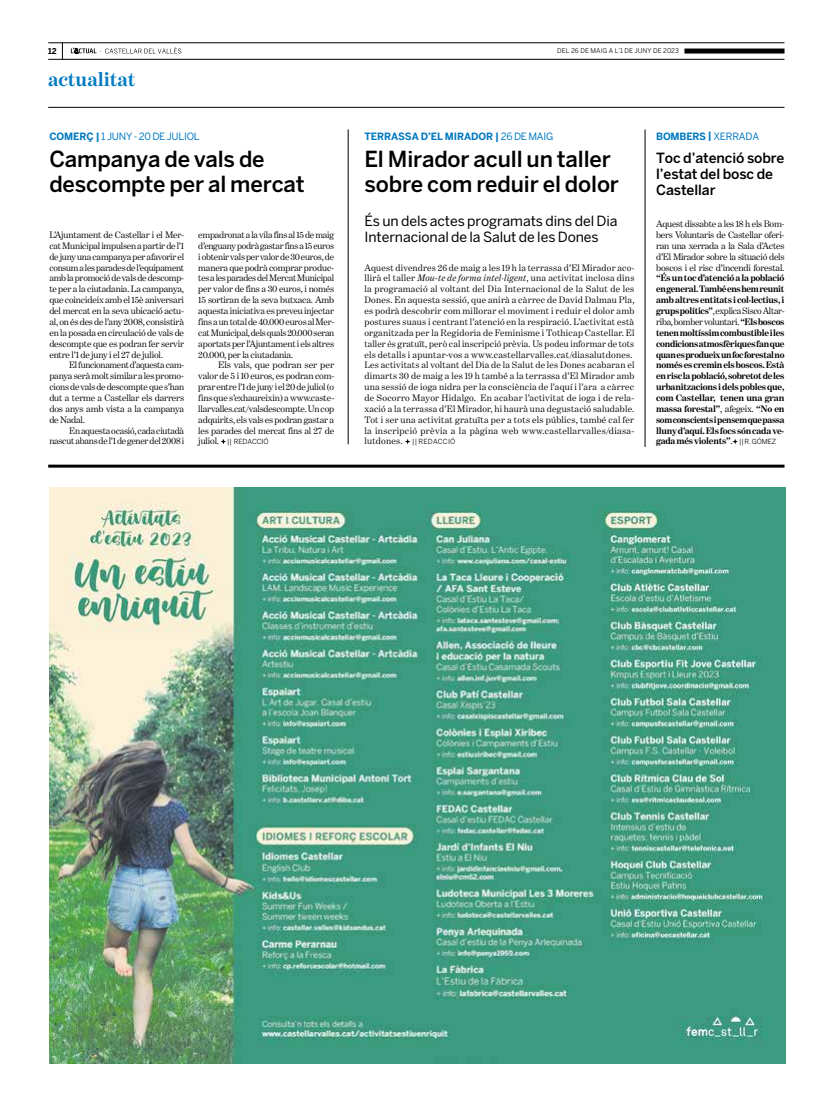
<style>
.page{position:relative;width:820px;height:1106px;background:#fff}
.page>*{position:absolute;margin:0;border:0;box-sizing:border-box;transform-origin:0 0}
.t1{font:500 22px/25px "Benton Sans";letter-spacing:-.01em;color:#000}
.t2{font:700 20px "Benton Modern One";letter-spacing:-.005em;color:#007ac2}
.t3{font:14px/16px "Benton Sans";letter-spacing:-.005em;color:#000}
.t4{font:500 14px/16px "Benton Sans";letter-spacing:-.01em;color:#000}
.t5{font:700 10px "Benton Sans";letter-spacing:-.01em;color:#007ac2}
.t6{font:10px "Benton Sans";letter-spacing:-.02em;color:#007ac2}
.t7{font:9.5px/10.9px "Benton Modern One";letter-spacing:.02em;color:#000;text-align:justify}
.t8{font:700 9.5px/10.9px "Benton Modern One";letter-spacing:-.025em;color:#000;text-align:justify}
.t9{font:9.5px/10.9px "Benton Modern One";letter-spacing:-.025em;color:#000;text-align:right}
.t10{font:700 8px "Benton Sans";color:#000}
.t11{font:7px "Benton Sans";letter-spacing:.025em;color:#000}
.t12{font:7px "Benton Sans";letter-spacing:-.015em;color:#000}
.t13{font:6.5px "Benton Sans";letter-spacing:.005em;color:#000}
.s1{font-weight:700}
.s2{font-family:"Benton Modern One";font-size:9.5px}
.s3{font-weight:400}
.s4{font-style:italic}
.s5{font-family:"Benton Sans";font-weight:400;font-size:7px}
</style>
<div class="page">
<svg style="left:62px;top:44px;width:1px;height:15px"></svg>
<hr style="left:48px;top:107px;width:736px;height:1px;background:#000">
<hr style="left:48px;top:43px;width:736px;height:1px;background:#000">
<hr style="left:48px;top:59px;width:736px;height:1px;background:#000">
<div style="left:684px;top:49px;width:100px;height:5px;background:#000"></div>
<svg style="left:71px;top:47px;width:110px;height:7px"></svg>
<hr style="left:48px;top:464px;width:736px;height:3px;background:#000">
<svg style="left:732px;top:439px;width:5px;height:5px"></svg>
<hr style="left:644px;top:129px;width:1px;height:318px;background:#000">
<svg style="left:405px;top:439px;width:5px;height:5px"></svg>
<hr style="left:348px;top:129px;width:1px;height:315px;background:#000">
<svg style="left:220px;top:439px;width:6px;height:5px"></svg>
<img style="left:49px;top:488px;width:736px;height:575px">
<p class="t10" style="left:48px;top:46px;width:10px">12</p>
<p class="t13" style="left:557px;top:47px;width:123px">DEL 26 DE MAIG A L’1 DE JUNY DE 2023</p>
<h2 class="t2" style="left:48px;top:68px;width:89px">actualitat</h2>
<p class="t6" style="left:49px;top:131px;width:152px"><span class="s1">COMERÇ |</span> 1 JUNY - 20 DE JULIOL</p>
<h1 class="t1" style="left:49px;top:147px;width:257px">Campanya de vals de descompte per al mercat</h1>
<p class="t7" style="left:49px;top:229px;width:136px">L’Ajuntament de Castellar i el Mer&shy;cat Municipal impulsen a partir de l’1 de juny una campanya per afavorir el consum a les parades de l’equipament amb la promoció de vals de descomp&shy;te per a la ciutadania. La campanya, que coincideix amb el 15è aniversari del mercat en la seva ubicació actu&shy;al, on és des de l’any 2008, consistirà en la posada en circulació de vals de descompte que es podran fer servir entre l’1 de juny i el 27 de juliol.</p>
<p class="t7" style="left:49px;top:360px;width:136px;text-indent:20px">El funcionament d’aquesta cam&shy;panya serà molt similar a les promo&shy;cions de vals de descompte que s’han dut a terme a Castellar els darrers dos anys amb vista a la campanya de Nadal.</p>
<p class="t9" style="left:49px;top:425px;width:136px">En aquesta ocasió, cada ciutadà nascut abans de l’1 de gener del 2008 i</p>
<p class="t7" style="left:198px;top:229px;width:137px">empadronat a la vila fins al 15 de maig d’enguany podrà gastar fins a 15 euros i obtenir vals per valor de 30 euros, de manera que podrà comprar produc&shy;tes a les parades del Mercat Municipal per valor de fins a 30 euros, i només 15 sortiran de la seva butxaca. Amb aquesta iniciativa es preveu injectar fins a un total de 40.000 euros al Mer&shy;cat Municipal, dels quals 20.000 seran aportats per l’Ajuntament i els altres 20.000, per la ciutadania.</p>
<p class="t7" style="left:198px;top:360px;width:137px;text-indent:20px">Els vals, que podran ser per valor de 5 i 10 euros, es podran com&shy;prar entre l’1 de juny i el 20 de juliol (o fins que s’exhaureixin) a www.caste&shy;llarvalles.cat/valsdescompte. Un cop adquirits, els vals es podran gastar a les parades del mercat fins al 27 de</p>
<p class="t12" style="left:198px;top:438px;width:72px"><span class="s2">juliol.</span> || REDACCIÓ</p>
<p class="t5" style="left:364px;top:131px;width:190px">TERRASSA D’EL MIRADOR | <span class="s3">26 DE MAIG</span></p>
<h1 class="t1" style="left:364px;top:147px;width:256px">El Mirador acull un taller sobre com reduir el dolor</h1>
<h3 class="t3" style="left:364px;top:213px;width:254px">És un dels actes programats dins del Dia<br>Internacional de la Salut de les Dones</h3>
<p class="t7" style="left:364px;top:262px;width:271px;text-align:left">Aquest divendres 26 de maig a les 19 h la terrassa d’El Mirador aco&shy;llirà el taller <span class="s4">Mou-te de forma intel·ligent</span>, una activitat inclosa dins la programació al voltant del Dia Internacional de la Salut de les Dones. En aquesta sessió, que anirà a càrrec de David Dalmau Pla, es podrà descobrir com millorar el moviment i reduir el dolor amb postures suaus i centrant l’atenció en la respiració. L’activitat està organitzada per la Regidoria de Feminisme i Tothicap Castellar. El taller és gratuït, però cal inscripció prèvia. Us podeu informar de tots els detalls i apuntar-vos a www.castellarvalles.cat/diasalutdones.<br>Les activitats al voltant del Dia de la Salut de les Dones acabaran el dimarts 30 de maig a les 19 h també a la terrassa d’El Mirador amb una sessió de ioga nidra per la consciència de l’aquí i l’ara a càrrec de Socorro Mayor Hidalgo. En acabar l’activitat de ioga i de rela&shy;xació a la terrassa d’El Mirador, hi haurà una degustació saludable.<br>Tot i ser una activitat gratuïta per a tots els públics, també cal fer la inscripció prèvia a la pàgina web www.castellarvalles/diasa-</p>
<p class="t11" style="left:364px;top:438px;width:92px"><span class="s2">lutdones.</span> || REDACCIÓ</p>
<p class="t5" style="left:656px;top:131px;width:105px">BOMBERS | <span class="s3">XERRADA</span></p>
<h3 class="t4" style="left:656px;top:149px;width:130px">Toc d’atenció sobre l’estat del bosc de<br>Castellar</h3>
<p class="t7" style="left:656px;top:218px;width:130px">Aquest dissabte a les 18 h els Bom&shy;bers Voluntaris de Castellar oferi&shy;ran una xerrada a la Sala d’Actes d’El Mirador sobre la situació dels boscos i el risc d’incendi forestal.</p>
<p class="t8" style="left:656px;top:273px;width:130px">“És un toc d’atenció a la població en general. També ens hem reunit amb altres entitats i col·lectius, i grups polítics”<span class="s3">, explica Sisco Altar&shy;riba, bomber voluntari.</span> “Els boscos tenen moltíssim combustible i les condicions atmosfèriques fan que quan es produeix un foc forestal no només es cremin els boscos. Està en risc la població, sobretot de les urbanitzacions i dels pobles que, com Castellar, tenen una gran massa forestal”<span class="s3">, afegeix.</span> “No en som conscients i pensem que passa lluny d’aquí. Els focs són cada ve&shy;gada més violents”<span class="s3">.</span> <span class="s5">|| R. GÓMEZ</span></p>
</div>
